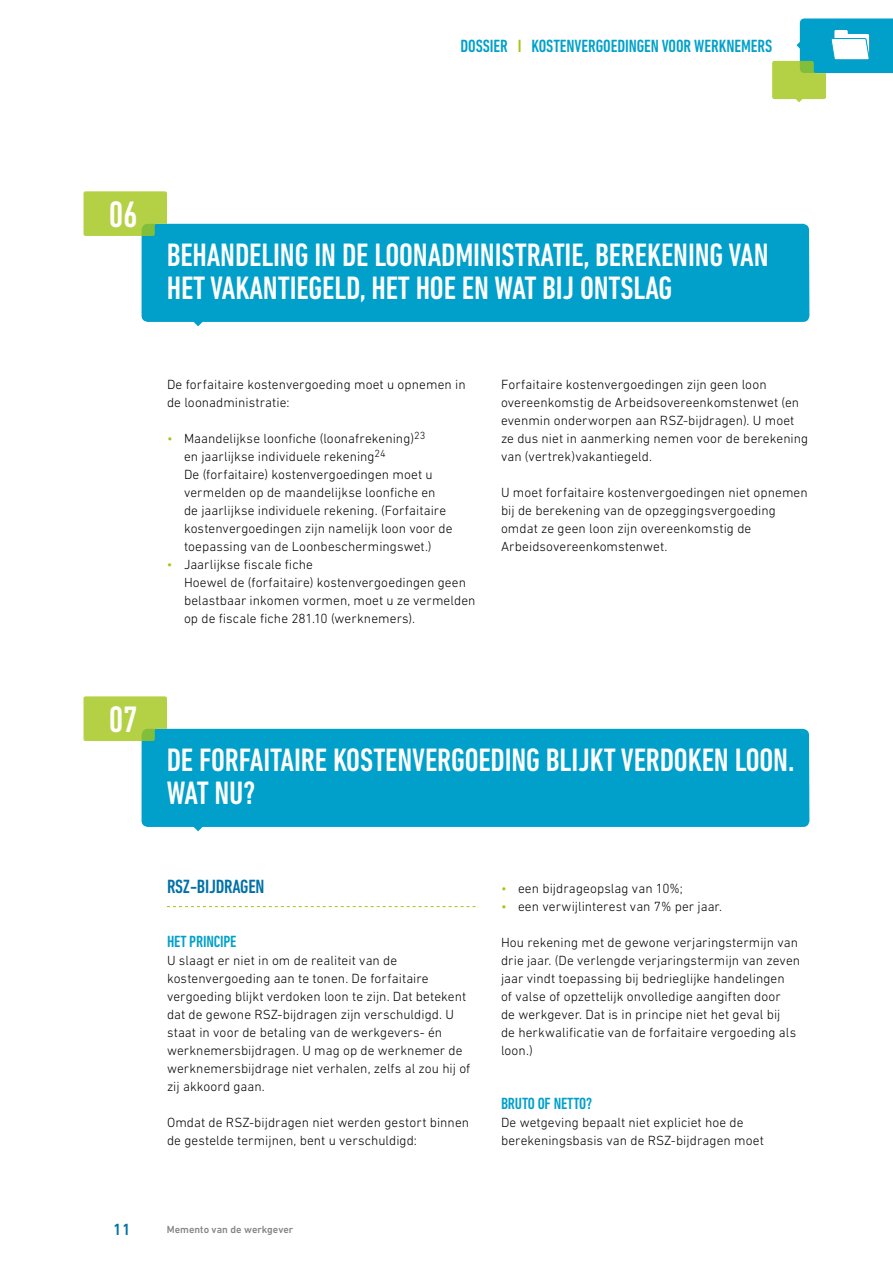
<style>
.page{position:relative;width:893px;height:1263px;background:#fff}
.page>*{position:absolute;margin:0;border:0;box-sizing:border-box;transform-origin:0 0}
.t1{font:500 condensed 37.5px "DIN Next LT Pro";color:#fff}
.t2{font:500 condensed 33px/33px "DIN Next LT Pro";letter-spacing:-.005em;color:#fff}
.t3{font:500 condensed 19.5px "DIN Next LT Pro";letter-spacing:-.01em;color:#0071a8}
.t4{font:500 condensed 18px "DIN Next LT Pro";letter-spacing:-.005em;color:#00a0cb}
.t5{font:500 condensed 16.5px "DIN Next LT Pro";letter-spacing:-.01em;color:#00a0cb}
.t6{font:500 16.5px "DIN Next LT Pro";color:#0071a8}
.t7{font:300 13.5px/18px "DIN Next LT Pro";letter-spacing:.005em;color:#000}
.t8{font:500 10.5px "DIN Next LT Pro";color:#858584}
.s1{color:#a2c617}
</style>
<div class="page">
<svg style="left:167px;top:906px;width:308px;height:1px"></svg>
<div style="left:142px;top:224px;width:667px;height:102px;background:#00a0cb"></div>
<svg style="left:83px;top:191px;width:84px;height:45px;background:#accf4c"></svg>
<div style="left:142px;top:729px;width:667px;height:102px;background:#00a0cb"></div>
<svg style="left:83px;top:696px;width:84px;height:45px;background:#accf4c"></svg>
<svg style="left:772px;top:18px;width:121px;height:84px"></svg>
<h3 class="t4" style="left:461px;top:36px;width:313px">DOSSIER <span class="s1">I</span> KOSTENVERGOEDINGEN VOOR WERKNEMERS</h3>
<h1 class="t1" style="left:109px;top:193px;width:31px">06</h1>
<h2 class="t2" style="left:167px;top:238px;width:603px">BEHANDELING IN DE LOONADMINISTRATIE, BEREKENING VAN<br>HET VAKANTIEGELD, HET HOE EN WAT BIJ ONTSLAG</h2>
<p class="t7" style="left:167px;top:376px;width:300px">De forfaitaire kostenvergoeding moet u opnemen in de loonadministratie:</p>
<p class="t7" style="left:184px;top:430px;width:270px;text-indent:-17px"><span class="s1">•</span> Maandelijkse loonfiche (loonafrekening)<sup>23<br></sup>en jaarlijkse individuele rekening<sup>24<br></sup>De (forfaitaire) kostenvergoedingen moet u vermelden op de maandelijkse loonfiche en de jaarlijkse individuele rekening. (Forfaitaire kostenvergoedingen zijn namelijk loon voor de toepassing van de Loonbeschermingswet.)</p>
<p class="t7" style="left:184px;top:556px;width:293px;text-indent:-17px"><span class="s1">•</span> Jaarlijkse fiscale fiche<br>Hoewel de (forfaitaire) kostenvergoedingen geen belastbaar inkomen vormen, moet u ze vermelden op de fiscale fiche 281.10 (werknemers).</p>
<p class="t7" style="left:501px;top:376px;width:309px">Forfaitaire kostenvergoedingen zijn geen loon overeenkomstig de Arbeidsovereenkomstenwet (en evenmin onderworpen aan RSZ-bijdragen). U moet ze dus niet in aanmerking nemen voor de berekening van (vertrek)vakantiegeld.</p>
<p class="t7" style="left:501px;top:484px;width:308px">U moet forfaitaire kostenvergoedingen niet opnemen bij de berekening van de opzeggingsvergoeding omdat ze geen loon zijn overeenkomstig de Arbeidsovereenkomstenwet.</p>
<h1 class="t1" style="left:109px;top:698px;width:31px">07</h1>
<h2 class="t2" style="left:167px;top:743px;width:629px">DE FORFAITAIRE KOSTENVERGOEDING BLIJKT VERDOKEN LOON.<br>WAT NU?</h2>
<h3 class="t3" style="left:167px;top:876px;width:99px">RSZ-BIJDRAGEN</h3>
<p class="t5" style="left:167px;top:932px;width:71px">HET PRINCIPE</p>
<p class="t7" style="left:167px;top:952px;width:305px">U slaagt er niet in om de realiteit van de kostenvergoeding aan te tonen. De forfaitaire vergoeding blijkt verdoken loon te zijn. Dat betekent dat de gewone RSZ-bijdragen zijn verschuldigd. U staat in voor de betaling van de werkgevers- én werknemersbijdragen. U mag op de werknemer de werknemersbijdrage niet verhalen, zelfs al zou hij of zij akkoord gaan.</p>
<p class="t7" style="left:167px;top:1114px;width:304px">Omdat de RSZ-bijdragen niet werden gestort binnen de gestelde termijnen, bent u verschuldigd:</p>
<p class="t7" style="left:501px;top:880px;width:183px"><span class="s1">•</span> een bijdrageopslag van 10%;</p>
<p class="t7" style="left:501px;top:898px;width:223px"><span class="s1">•</span> een verwijlinterest van 7% per jaar.</p>
<p class="t7" style="left:501px;top:934px;width:301px">Hou rekening met de gewone verjaringstermijn van drie jaar. (De verlengde verjaringstermijn van zeven jaar vindt toepassing bij bedrieglijke handelingen<br>of valse of opzettelijk onvolledige aangiften door<br>de werkgever. Dat is in principe niet het geval bij<br>de herkwalificatie van de forfaitaire vergoeding als loon.)</p>
<p class="t5" style="left:501px;top:1094px;width:93px">BRUTO OF NETTO?</p>
<p class="t7" style="left:501px;top:1114px;width:264px">De wetgeving bepaalt niet expliciet hoe de berekeningsbasis van de RSZ-bijdragen moet</p>
<p class="t6" style="left:113px;top:1220px;width:20px">11</p>
<p class="t8" style="left:167px;top:1224px;width:128px">Memento van de werkgever</p>
</div>
